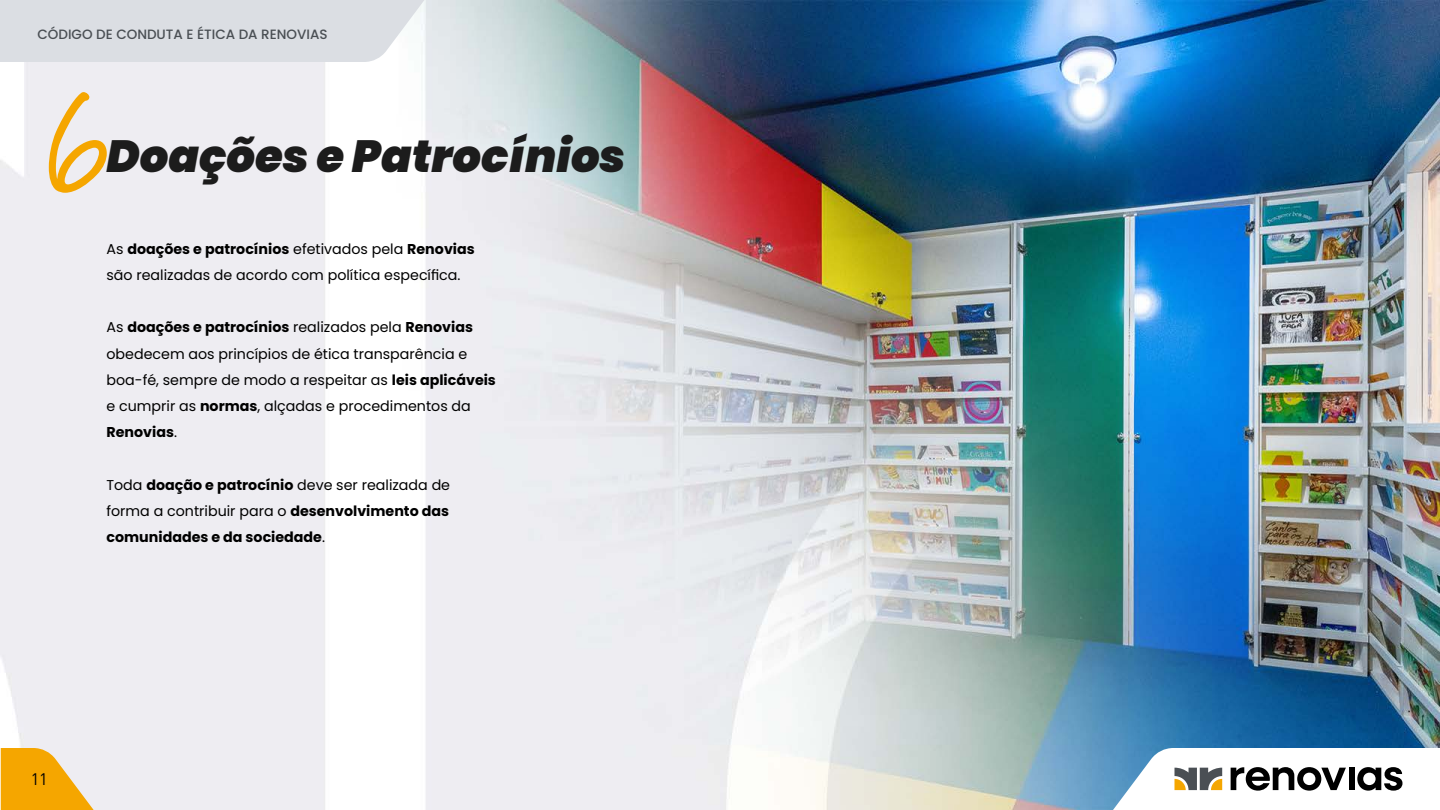
<style>
.page{position:relative;width:1440px;height:810px;background:#fff}
.page>*{position:absolute;margin:0;border:0;box-sizing:border-box;transform-origin:0 0}
.t1{font:141.75px "Marydale";color:#f5a600}
.t2{font:italic 900 45px "Poppins";color:#1c1c1c}
.t3{font:16.5px "DIN Pro";color:#000}
.t4{font:14.25px/26.2px "Poppins";color:#000}
.t5{font:700 14.25px/26.2px "Poppins";color:#000;text-align:justify}
.t6{font:500 13.5px "Poppins";color:#4a4f54}
.s1{font-weight:700}
.s2{font-weight:400}
</style>
<div class="page">
<img style="left:0;top:1px;width:1440px;height:809px">
<svg style="left:1px;top:748px;width:93px;height:62px"></svg>
<svg style="left:1113px;top:748px;width:327px;height:62px"></svg>
<div style="left:0;top:0;width:424px;height:62px;background:#dbdee3"></div>
<p class="t6" style="left:38px;top:27px;width:292px">CÓDIGO DE CONDUTA E ÉTICA DA RENOVIAS</p>
<h1 class="t1" style="left:43px;top:59px;width:72px">6</h1>
<h2 class="t2" style="left:106px;top:130px;width:521px">Doações e Patrocínios</h2>
<p class="t4" style="left:106px;top:236px;width:370px">As <span class="s1">doações e patrocínios</span> efetivados pela <span class="s1">Renovias </span>são realizadas de acordo com política específica.</p>
<p class="t4" style="left:106px;top:314px;width:391px">As <span class="s1">doações e patrocínios</span> realizados pela <span class="s1">Renovias </span>obedecem aos princípios de ética transparência e boa-fé, sempre de modo a respeitar as <span class="s1">leis aplicáveis </span>e cumprir as <span class="s1">normas</span>, alçadas e procedimentos da <span class="s1">Renovias</span>.</p>
<p class="t5" style="left:106px;top:472px;width:345px"><span class="s2">Toda</span> doação e patrocínio <span class="s2">deve ser realizada de forma a contribuir para o</span> desenvolvimento das comunidades e da sociedade<span class="s2">.</span></p>
<p class="t3" style="left:31px;top:766px;width:19px">11</p>
</div>
